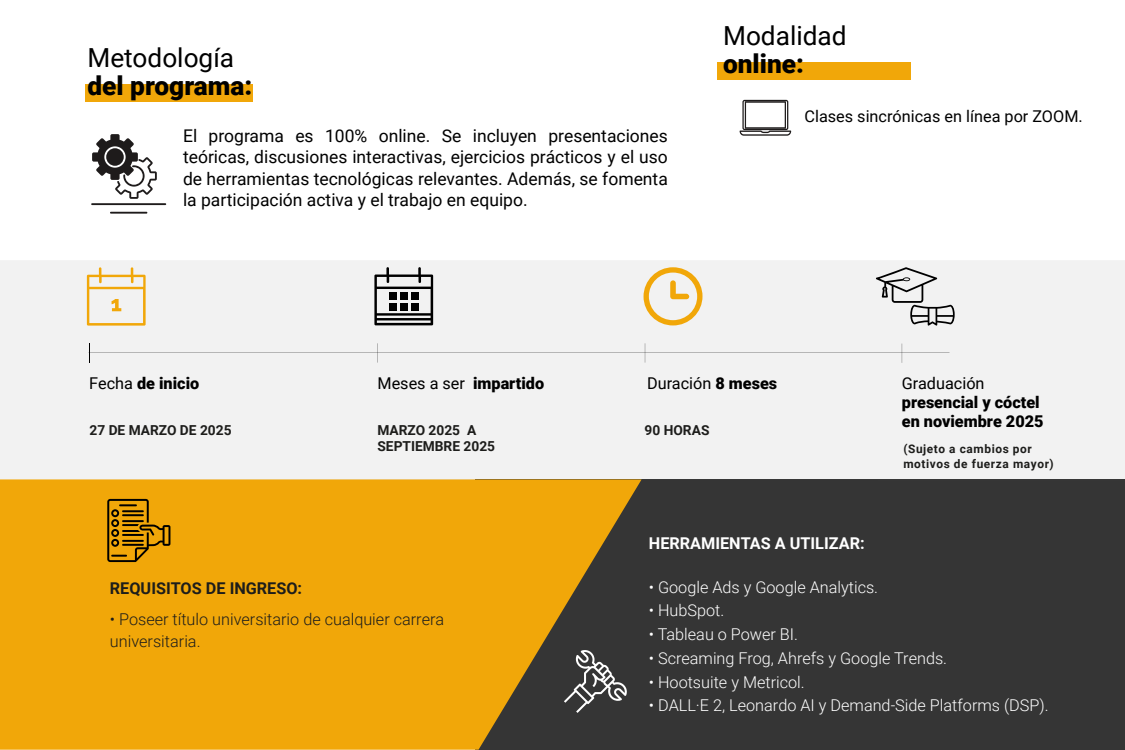
<style>
.page{position:relative;width:1125px;height:750px;background:#fff}
.page>*{position:absolute;margin:0;border:0;box-sizing:border-box;transform-origin:0 0}
.t1{font:26.25px "Roboto";color:#000}
.t2{font:900 26.25px "Roboto";color:#000}
.t3{font:17.5px/21.2px "Roboto";color:#000;text-align:justify}
.t4{font:300 16.25px "Roboto";color:#fff}
.t5{font:16.25px "Roboto";color:#000}
.t6{font:300 16.25px/21.2px "Roboto";color:#1d1d1b}
.t7{font:900 16.25px/18.8px "Roboto";color:#000}
.t8{font:700 16.25px "Roboto";color:#fff}
.t9{font:700 16.25px "Roboto";color:#1d1d1b}
.t10{font:700 13.75px/16.2px "Roboto";color:#1d1d1b}
.t11{font:700 11.88px/15px "Roboto";letter-spacing:.05em;color:#1d1d1b}
.s1{font-weight:400}
.s2{font-weight:900}
</style>
<div class="page">
<div style="left:476px;top:479px;width:649px;height:271px;background:#353535"></div>
<svg style="left:0;top:481px;width:641px;height:269px;background:#dc9a0e"></svg>
<div style="left:85px;top:85px;width:168px;height:17px;background:#f1a709"></div>
<div style="left:0;top:260px;width:1125px;height:221px;background:#f2f2f2"></div>
<svg style="left:87px;top:267px;width:59px;height:59px"></svg>
<svg style="left:374px;top:267px;width:59px;height:58px"></svg>
<div style="left:389px;top:292px;width:8px;height:7px;background:#000"></div>
<div style="left:400px;top:292px;width:7px;height:7px;background:#000"></div>
<div style="left:411px;top:292px;width:7px;height:7px;background:#000"></div>
<div style="left:389px;top:303px;width:8px;height:7px;background:#000"></div>
<div style="left:400px;top:303px;width:7px;height:7px;background:#000"></div>
<div style="left:411px;top:303px;width:7px;height:7px;background:#000"></div>
<svg style="left:644px;top:267px;width:59px;height:58px"></svg>
<svg style="left:876px;top:267px;width:79px;height:59px"></svg>
<svg style="left:92px;top:134px;width:65px;height:65px"></svg>
<hr style="left:91px;top:203px;width:75px;height:2px;background:#1e1b1b">
<hr style="left:110px;top:212px;width:37px;height:2px;background:#1e1b1b">
<svg style="left:564px;top:650px;width:63px;height:63px"></svg>
<svg style="left:107px;top:499px;width:63px;height:63px;background:#ad7706"></svg>
<div style="left:717px;top:63px;width:193px;height:17px;background:#f1a709"></div>
<svg style="left:740px;top:100px;width:51px;height:36px"></svg>
<h1 class="t1" style="left:87px;top:39px;width:148px">Metodología</h1>
<h1 class="t2" style="left:87px;top:67px;width:166px">del programa:</h1>
<p class="t3" style="left:183px;top:125px;width:486px">El programa es 100% online. Se incluyen presentaciones teóricas, discusiones interactivas, ejercicios prácticos y el uso de herramientas tecnológicas relevantes. Además, se fomenta la participación activa y el trabajo en equipo.</p>
<h1 class="t1" style="left:723px;top:18px;width:125px">Modalidad</h1>
<h1 class="t2" style="left:723px;top:45px;width:82px">online:</h1>
<p class="t5" style="left:805px;top:105px;width:280px">Clases sincrónicas en línea por ZOOM.</p>
<p class="t7" style="left:89px;top:373px;width:112px"><span class="s1">Fecha</span> de inicio</p>
<p class="t5" style="left:378px;top:372px;width:168px">Meses a ser <span class="s2">impartido</span></p>
<p class="t5" style="left:647px;top:371px;width:132px">Duración <span class="s2">8 meses</span></p>
<p class="t5" style="left:902px;top:372px;width:84px">Graduación</p>
<p class="t7" style="left:902px;top:392px;width:143px">presencial y cóctel en noviembre 2025</p>
<p class="t10" style="left:90px;top:421px;width:144px">27 DE MARZO DE 2025</p>
<p class="t10" style="left:378px;top:421px;width:119px">MARZO 2025 A<br>SEPTIEMBRE 2025</p>
<p class="t10" style="left:645px;top:421px;width:66px">90 HORAS</p>
<p class="t11" style="left:903px;top:440px;width:152px">(Sujeto a cambios por motivos de fuerza mayor)</p>
<p class="t9" style="left:110px;top:577px;width:194px">REQUISITOS DE INGRESO:</p>
<p class="t6" style="left:110px;top:608px;width:336px">• Poseer título universitario de cualquier carrera universitaria.</p>
<p class="t8" style="left:649px;top:532px;width:217px">HERRAMIENTAS A UTILIZAR:</p>
<p class="t4" style="left:649px;top:576px;width:231px">• Google Ads y Google Analytics.</p>
<p class="t4" style="left:649px;top:599px;width:77px">• HubSpot.</p>
<p class="t4" style="left:649px;top:623px;width:151px">• Tableau o Power BI.</p>
<p class="t4" style="left:649px;top:647px;width:300px">• Screaming Frog, Ahrefs y Google Trends.</p>
<p class="t4" style="left:649px;top:671px;width:157px">• Hootsuite y Metricol.</p>
<p class="t4" style="left:649px;top:694px;width:401px">• DALL·E 2, Leonardo AI y Demand-Side Platforms (DSP).</p>
</div>
